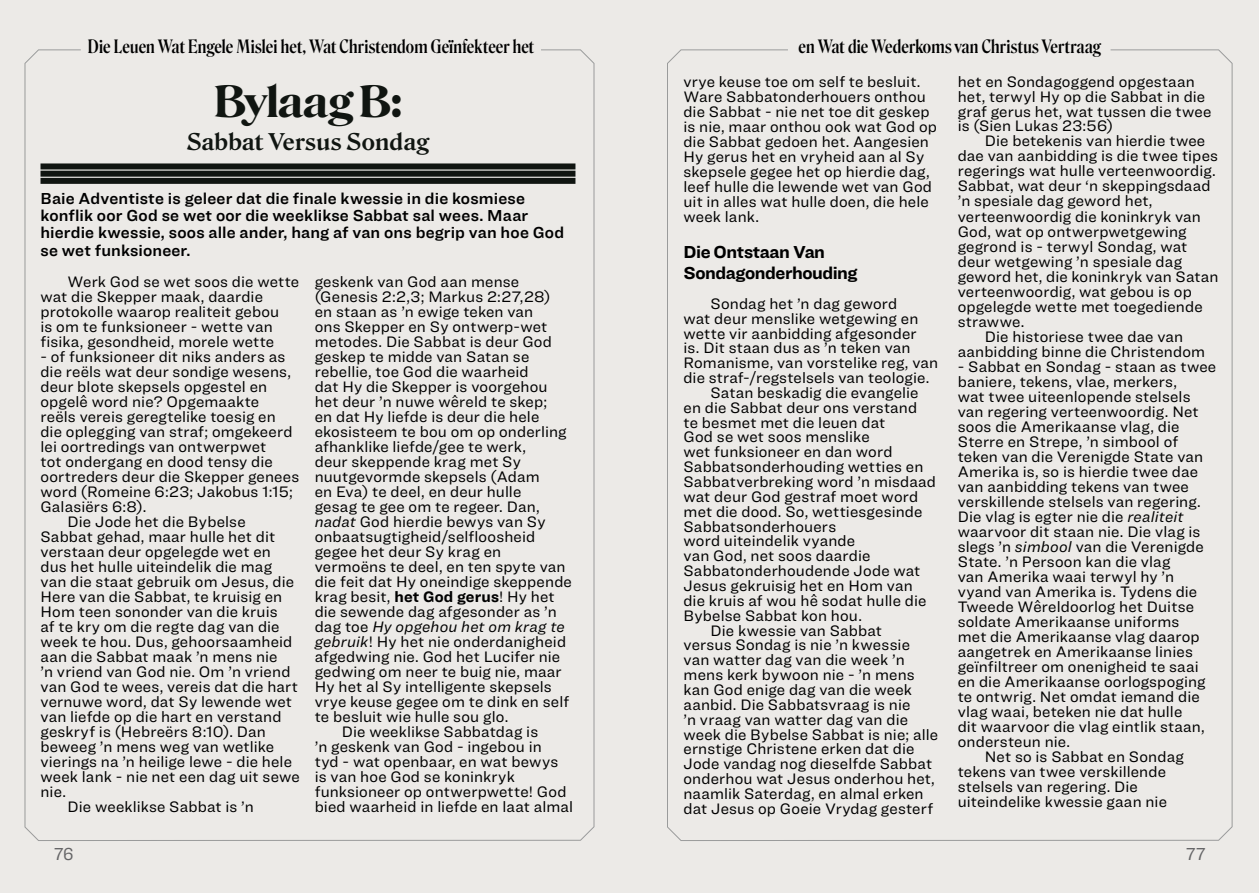
<style>
.page{position:relative;width:1259px;height:893px;background:#eceae7}
.page>*{position:absolute;margin:0;border:0;box-sizing:border-box;transform-origin:0 0}
.t1{font:700 42px "Roslindale Display";letter-spacing:.005em;color:#101511}
.t2{font:700 22.5px "Roslindale Text";letter-spacing:-.02em;color:#101511}
.t3{font:500 condensed 18px "Roslindale Display";letter-spacing:.01em;color:#000}
.Body_Copy{font:700 18px/21px "Ringside";letter-spacing:-.025em;color:#000}
.t4{font:18px "Ringside Narrow";color:#6d6d71}
.Body_Copy-2{font:16.5px/17.2px "Ringside Regular Semi";letter-spacing:.01em;color:#000}
.Body_Copy-3{font:15.75px/15px "Ringside";letter-spacing:.01em;color:#000}
.s1{font-style:italic}
.s2{font-weight:700}
</style>
<div class="page">
<div style="left:40px;top:178px;width:535px;height:6px;background:#101511"></div>
<div style="left:40px;top:163px;width:535px;height:6px;background:#101511"></div>
<div style="left:40px;top:171px;width:535px;height:6px;background:#101511"></div>
<p class="t3" style="left:88px;top:32px;width:448px">Die Leuen Wat Engele Mislei het, Wat Christendom Geïnfekteer het</p>
<p class="t1" style="left:214px;top:65px;width:189px">Bylaag B:</p>
<p class="t2" style="left:187px;top:123px;width:244px">Sabbat Versus Sondag</p>
<p class="Body_Copy-2" style="left:40px;top:189px;width:525px">Baie Adventiste is geleer dat die finale kwessie in die kosmiese konflik oor God se wet oor die weeklikse Sabbat sal wees. Maar hierdie kwessie, soos alle ander, hang af van ons begrip van hoe God se wet funksioneer.</p>
<p class="Body_Copy-3" style="left:40px;top:274px;width:260px;text-indent:27px">Werk God se wet soos die wette wat die Skepper maak, daardie protokolle waarop realiteit gebou<br>is om te funksioneer - wette van fisika, gesondheid, morele wette</p>
<p class="Body_Copy-3" style="left:40px;top:349px;width:260px">- of funksioneer dit niks anders as die reëls wat deur sondige wesens, deur blote skepsels opgestel en opgelê word nie? Opgemaakte<br>reëls vereis geregtelike toesig en die oplegging van straf; omgekeerd lei oortredings van ontwerpwet<br>tot ondergang en dood tensy die oortreders deur die Skepper genees word (Romeine 6:23; Jakobus 1:15;<br>Galasiërs 6:8).</p>
<p class="Body_Copy-3" style="left:40px;top:514px;width:261px;text-indent:27px">Die Jode het die Bybelse<br>Sabbat gehad, maar hulle het dit verstaan deur opgelegde wet en dus het hulle uiteindelik die mag van die staat gebruik om Jesus, die<br>Here van die Sabbat, te kruisig en<br>Hom teen sononder van die kruis<br>af te kry om die regte dag van die week te hou. Dus, gehoorsaamheid aan die Sabbat maak ’n mens nie<br>’n vriend van God nie. Om ’n vriend van God te wees, vereis dat die hart vernuwe word, dat Sy lewende wet van liefde op die hart en verstand geskryf is (Hebreërs 8:10). Dan beweeg ’n mens weg van wetlike vierings na ’n heilige lewe - die hele week lank - nie net een dag uit sewe nie.</p>
<p class="Body_Copy-3" style="left:67px;top:799px;width:188px">Die weeklikse Sabbat is ’n</p>
<p class="Body_Copy-3" style="left:315px;top:274px;width:259px">geskenk van God aan mense (Genesis 2:2,3; Markus 2:27,28)<br>en staan as ’n ewige teken van<br>ons Skepper en Sy ontwerp-wet metodes. Die Sabbat is deur God geskep te midde van Satan se rebellie, toe God die waarheid<br>dat Hy die Skepper is voorgehou het deur ’n nuwe wêreld te skep;<br>en dat Hy liefde is deur die hele ekosisteem te bou om op onderling afhanklike liefde/gee te werk,<br>deur skeppende krag met Sy nuutgevormde skepsels (Adam<br>en Eva) te deel, en deur hulle<br>gesag te gee om te regeer. Dan, <span class="s1">nadat</span> God hierdie bewys van Sy onbaatsugtigheid/selfloosheid gegee het deur Sy krag en vermoëns te deel, en ten spyte van die feit dat Hy oneindige skeppende krag besit, <span class="s2">het God gerus</span>! Hy het die sewende dag afgesonder as ’n dag toe <span class="s1">Hy opgehou het om krag te gebruik</span>! Hy het nie onderdanigheid afgedwing nie. God het Lucifer nie gedwing om neer te buig nie, maar<br>Hy het al Sy intelligente skepsels vrye keuse gegee om te dink en self te besluit wie hulle sou glo.</p>
<p class="Body_Copy-3" style="left:315px;top:724px;width:260px;text-indent:27px">Die weeklikse Sabbatdag is<br>’n geskenk van God - ingebou in<br>tyd - wat openbaar, en wat bewys is van hoe God se koninkryk funksioneer op ontwerpwette! God bied waarheid in liefde en laat almal</p>
<p class="t3" style="left:798px;top:32px;width:304px">en Wat die Wederkoms van Christus Vertraag</p>
<p class="Body_Copy-3" style="left:683px;top:74px;width:255px">vrye keuse toe om self te besluit.<br>Ware Sabbatonderhouers onthou die Sabbat - nie net toe dit geskep is nie, maar onthou ook wat God op die Sabbat gedoen het. Aangesien<br>Hy gerus het en vryheid aan al Sy skepsele gegee het op hierdie dag, leef hulle die lewende wet van God uit in alles wat hulle doen, die hele week lank.</p>
<p class="Body_Copy" style="left:683px;top:241px;width:175px">Die Ontstaan Van<br>Sondagonderhouding</p>
<p class="Body_Copy-3" style="left:683px;top:296px;width:256px;text-indent:27px">Sondag het ’n dag geword<br>wat deur menslike wetgewing en wette vir aanbidding afgesonder<br>is. Dit staan dus as ’n teken van<br>Romanisme, van vorstelike reg, van die straf-/regstelsels van teologie.</p>
<p class="Body_Copy-3" style="left:683px;top:385px;width:254px;text-indent:27px">Satan beskadig die evangelie en die Sabbat deur ons verstand<br>te besmet met die leuen dat<br>God se wet soos menslike<br>wet funksioneer en dan word<br>Sabbatsonderhouding wetties en<br>Sabbatverbreking word ’n misdaad wat deur God gestraf moet word met die dood. So, wettiesgesinde<br>Sabbatsonderhouers<br>word uiteindelik vyande<br>van God, net soos daardie<br>Sabbatonderhoudende Jode wat<br>Jesus gekruisig het en Hom van die kruis af wou hê sodat hulle die<br>Bybelse Sabbat kon hou.</p>
<p class="Body_Copy-3" style="left:683px;top:622px;width:256px;text-indent:27px">Die kwessie van Sabbat<br>versus Sondag is nie ’n kwessie van watter dag van die week ’n mens kerk bywoon nie - ’n mens kan God enige dag van die week aanbid. Die Sabbatsvraag is nie<br>’n vraag van watter dag van die week die Bybelse Sabbat is nie; alle ernstige Christene erken dat die<br>Jode vandag nog dieselfde Sabbat onderhou wat Jesus onderhou het, naamlik Saterdag, en almal erken dat Jesus op Goeie Vrydag gesterf</p>
<p class="Body_Copy-3" style="left:957px;top:74px;width:255px">het en Sondagoggend opgestaan het, terwyl Hy op die Sabbat in die graf gerus het, wat tussen die twee is (Sien Lukas 23:56)</p>
<p class="Body_Copy-3" style="left:957px;top:133px;width:262px;text-indent:27px">Die betekenis van hierdie twee dae van aanbidding is die twee tipes regerings wat hulle verteenwoordig.<br>Sabbat, wat deur ‘n skeppingsdaad ’n spesiale dag geword het, verteenwoordig die koninkryk van<br>God, wat op ontwerpwetgewing gegrond is - terwyl Sondag, wat deur wetgewing ’n spesiale dag geword het, die koninkryk van Satan verteenwoordig, wat gebou is op opgelegde wette met toegediende strawwe.</p>
<p class="Body_Copy-3" style="left:957px;top:328px;width:249px;text-align:center">Die historiese twee dae van aanbidding binne die Christendom</p>
<p class="Body_Copy-3" style="left:957px;top:358px;width:260px">- Sabbat en Sondag - staan as twee baniere, tekens, vlae, merkers,<br>wat twee uiteenlopende stelsels van regering verteenwoordig. Net soos die Amerikaanse vlag, die<br>Sterre en Strepe, ’n simbool of teken van die Verenigde State van<br>Amerika is, so is hierdie twee dae van aanbidding tekens van twee verskillende stelsels van regering.<br>Die vlag is egter nie die <span class="s1">realiteit </span>waarvoor dit staan nie. Die vlag is slegs ’n <span class="s1">simbool</span> van die Verenigde<br>State. ’n Persoon kan die vlag<br>van Amerika waai terwyl hy ’n vyand van Amerika is. Tydens die<br>Tweede Wêreldoorlog het Duitse soldate Amerikaanse uniforms<br>met die Amerikaanse vlag daarop aangetrek en Amerikaanse linies geïnfiltreer om onenigheid te saai en die Amerikaanse oorlogspoging te ontwrig. Net omdat iemand die vlag waai, beteken nie dat hulle<br>dit waarvoor die vlag eintlik staan, ondersteun nie.</p>
<p class="Body_Copy-3" style="left:957px;top:748px;width:228px;text-indent:27px">Net so is Sabbat en Sondag tekens van twee verskillende stelsels van regering. Die uiteindelike kwessie gaan nie</p>
<p class="t4" style="left:54px;top:842px;width:21px">76</p>
<p class="t4" style="left:1186px;top:842px;width:21px">77</p>
</div>
